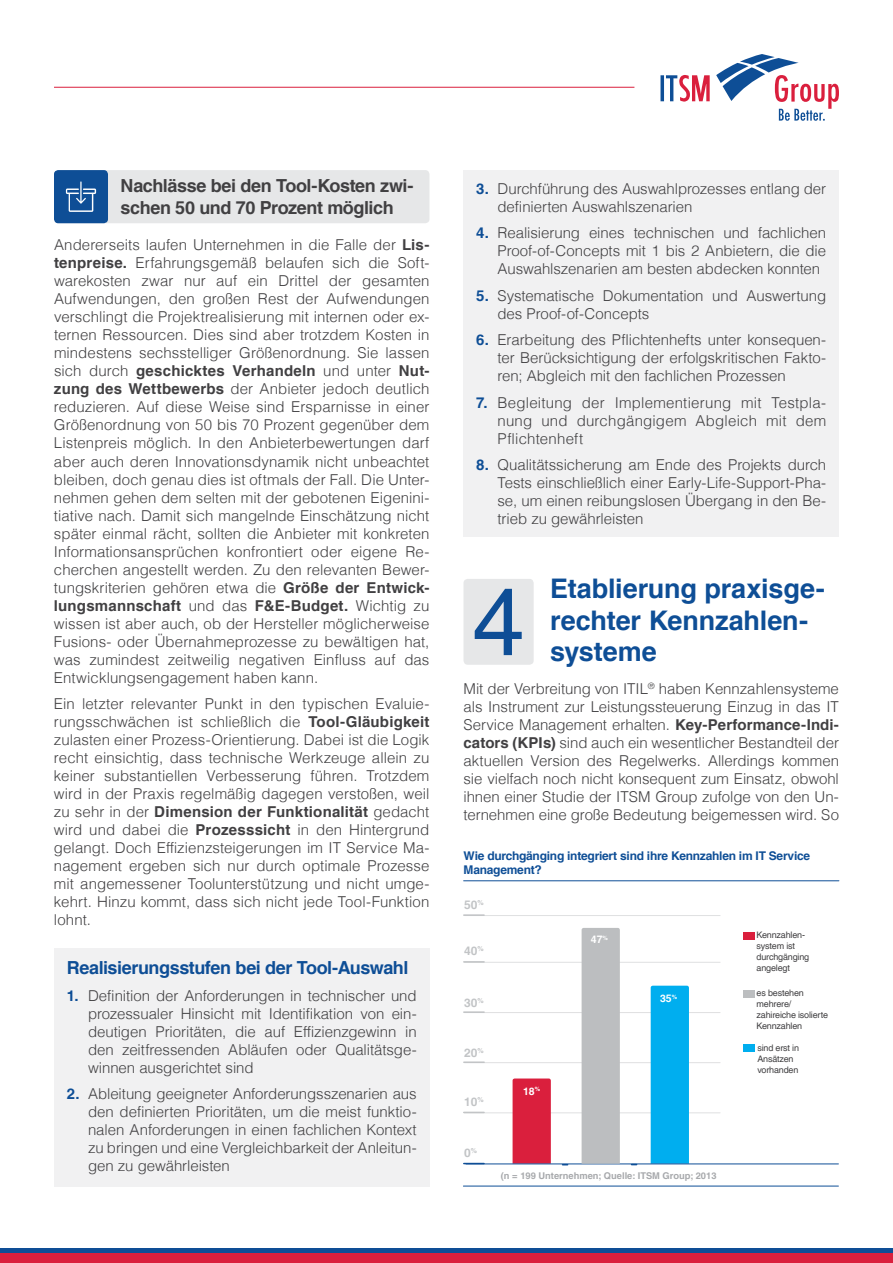
<style>
.page{position:relative;width:893px;height:1263px;background:#fff}
.page>*{position:absolute;margin:0;border:0;box-sizing:border-box;transform-origin:0 0}
.t1{font:94.35px "Helvetica LT Com";color:#0e4e96}
.t2{font:700 27px/31.5px "Helvetica LT Com";letter-spacing:-.005em;color:#0e4e96}
.t3{font:700 18px/22.5px "Helvetica LT Com";letter-spacing:-.025em;color:#414042}
.t4{font:700 18px "Helvetica LT Com";letter-spacing:-.025em;color:#0e4e96}
.t5{font:300 15px/18px "Helvetica LT Com";letter-spacing:-.005em;color:#414042;text-align:justify}
.t6{font:700 12px/14.4px "Helvetica LT Com";letter-spacing:-.02em;color:#0e4e96}
.t7{font:700 12px "Helvetica LT Com";color:#c2c4c6}
.t8{font:700 10.5px "Helvetica LT Com";color:#fff}
.t9{font:700 9.3px "Helvetica LT Com";color:#a7a9ac}
.t10{font:9px/10.8px "Helvetica LT Com";letter-spacing:-.02em;color:#414042}
.s1{font-weight:700;color:#0e4e96}
.s2{font-weight:700}
</style>
<div class="page">
<div style="left:0;top:1248px;width:893px;height:15px;background:#0e4e96"></div>
<div style="left:0;top:1253px;width:893px;height:10px;background:#da1f3d"></div>
<hr style="left:54px;top:87px;width:580px;height:1px;background:#da1f3d">
<svg style="left:660px;top:75px;width:4px;height:26px"></svg>
<svg style="left:666px;top:75px;width:44px;height:27px"></svg>
<svg style="left:716px;top:54px;width:123px;height:67px"></svg>
<div style="left:54px;top:170px;width:375px;height:53px;background:#e6e7e8;border-radius:4px"></div>
<div style="left:54px;top:170px;width:54px;height:53px;background:#0e4e96;border-radius:4px"></div>
<div style="left:463px;top:170px;width:376px;height:367px;background:#f1f1f2"></div>
<div style="left:54px;top:948px;width:375px;height:238px;background:#f1f1f2"></div>
<div style="left:463px;top:579px;width:71px;height:86px;background:#e6e7e8;border-radius:4px"></div>
<svg style="left:66px;top:181px;width:30px;height:31px"></svg>
<hr style="left:464px;top:1012px;width:256px;height:1px;background:#dfe0e1">
<hr style="left:465px;top:1062px;width:255px;height:1px;background:#dfe0e1">
<hr style="left:464px;top:1112px;width:256px;height:1px;background:#dfe0e1">
<hr style="left:464px;top:1011px;width:20px;height:2px;background:#c2c4c6">
<hr style="left:464px;top:1061px;width:20px;height:2px;background:#c2c4c6">
<svg style="left:464px;top:1112px;width:20px;height:1px"></svg>
<hr style="left:464px;top:962px;width:256px;height:1px;background:#dfe0e1">
<hr style="left:464px;top:915px;width:256px;height:1px;background:#dfe0e1">
<hr style="left:464px;top:961px;width:20px;height:2px;background:#c2c4c6">
<hr style="left:464px;top:914px;width:20px;height:2px;background:#c2c4c6">
<div style="left:513px;top:1078px;width:38px;height:85px;background:#da1f3d"></div>
<svg style="left:743px;top:990px;width:11px;height:7px"></svg>
<svg style="left:743px;top:1045px;width:11px;height:7px"></svg>
<svg style="left:743px;top:932px;width:11px;height:7px"></svg>
<div style="left:651px;top:986px;width:38px;height:177px;background:#00aeef"></div>
<hr style="left:466px;top:1163px;width:372px;height:1px;background:#0e4e96">
<hr style="left:463px;top:1186px;width:375px;height:1px;background:#0e4e96">
<hr style="left:464px;top:880px;width:375px;height:1px;background:#0e4e96">
<div style="left:582px;top:928px;width:38px;height:236px;background:#bcbec0"></div>
<p class="t3" style="left:121px;top:174px;width:294px">Nachlässe bei den Tool-Kosten zwi&shy;schen 50 und 70 Prozent möglich</p>
<p class="t5" style="left:497px;top:179px;width:330px;text-indent:-21px"><span class="s1">3.</span> Durchführung des Auswahlprozesses entlang der definierten Auswahlszenarien</p>
<p class="t5" style="left:497px;top:224px;width:330px;text-indent:-21px"><span class="s1">4.</span> Realisierung eines technischen und fachlichen Proof-of-Concepts mit 1 bis 2 Anbietern, die die Auswahlszenarien am besten abdecken konnten</p>
<p class="t5" style="left:497px;top:286px;width:330px;text-indent:-21px"><span class="s1">5.</span> Systematische Dokumentation und Auswertung des Proof-of-Concepts</p>
<p class="t5" style="left:497px;top:331px;width:330px;text-indent:-21px"><span class="s1">6.</span> Erarbeitung des Pflichtenhefts unter konsequen&shy;ter Berücksichtigung der erfolgskritischen Fakto&shy;ren; Abgleich mit den fachlichen Prozessen</p>
<p class="t5" style="left:497px;top:393px;width:330px;text-indent:-21px"><span class="s1">7.</span> Begleitung der Implementierung mit Testpla&shy;nung und durchgängigem Abgleich mit dem Pflichtenheft</p>
<p class="t5" style="left:497px;top:456px;width:330px;text-indent:-21px"><span class="s1">8.</span> Qualitätssicherung am Ende des Projekts durch Tests einschließlich einer Early-Life-Support-Pha&shy;se, um einen reibungslosen Übergang in den Be&shy;trieb zu gewährleisten</p>
<p class="t5" style="left:54px;top:236px;width:377px">Andererseits laufen Unternehmen in die Falle der <span class="s2">Lis&shy;tenpreise.</span> Erfahrungsgemäß belaufen sich die Soft&shy;warekosten zwar nur auf ein Drittel der gesamten Aufwendungen, den großen Rest der Aufwendungen verschlingt die Projektrealisierung mit internen oder ex&shy;ternen Ressourcen. Dies sind aber trotzdem Kosten in mindestens sechsstelliger Größenordnung. Sie lassen sich durch <span class="s2">geschicktes Verhandeln</span> und unter <span class="s2">Nut&shy;zung des Wettbewerbs</span> der Anbieter jedoch deutlich reduzieren. Auf diese Weise sind Ersparnisse in einer Größenordnung von 50 bis 70 Prozent gegenüber dem Listenpreis möglich. In den Anbieterbewertungen darf aber auch deren Innovationsdynamik nicht unbeachtet bleiben, doch genau dies ist oftmals der Fall. Die Unter&shy;nehmen gehen dem selten mit der gebotenen Eigenini&shy;tiative nach. Damit sich mangelnde Einschätzung nicht später einmal rächt, sollten die Anbieter mit konkreten Informationsansprüchen konfrontiert oder eigene Re&shy;cherchen angestellt werden. Zu den relevanten Bewer&shy;tungskriterien gehören etwa die <span class="s2">Größe der Entwick&shy;lungsmannschaft</span> und das <span class="s2">F&amp;E-Budget.</span> Wichtig zu wissen ist aber auch, ob der Hersteller möglicherweise Fusions- oder Übernahmeprozesse zu bewältigen hat, was zumindest zeitweilig negativen Einfluss auf das Entwicklungsengagement haben kann.</p>
<p class="t5" style="left:54px;top:694px;width:377px">Ein letzter relevanter Punkt in den typischen Evaluie&shy;rungsschwächen ist schließlich die <span class="s2">Tool-Gläubigkeit </span>zulasten einer Prozess-Orientierung. Dabei ist die Logik recht einsichtig, dass technische Werkzeuge allein zu keiner substantiellen Verbesserung führen. Trotzdem wird in der Praxis regelmäßig dagegen verstoßen, weil zu sehr in der <span class="s2">Dimension der Funktionalität</span> gedacht wird und dabei die <span class="s2">Prozesssicht</span> in den Hintergrund gelangt. Doch Effizienzsteigerungen im IT Service Ma&shy;nagement ergeben sich nur durch optimale Prozesse mit angemessener Toolunterstützung und nicht umge&shy;kehrt. Hinzu kommt, dass sich nicht jede Tool-Funktion lohnt.</p>
<h2 class="t2" style="left:550px;top:573px;width:276px">Etablierung praxisge&shy;rechter Kennzahlen-</h2>
<h1 class="t1" style="left:472px;top:567px;width:54px">4</h1>
<h2 class="t2" style="left:550px;top:636px;width:108px">systeme</h2>
<p class="t5" style="left:463px;top:680px;width:377px">Mit der Verbreitung von ITIL<sup>®</sup> haben Kennzahlensysteme als Instrument zur Leistungssteuerung Einzug in das IT Service Management erhalten. <span class="s2">Key-Performance-Indi&shy;cators (KPIs)</span> sind auch ein wesentlicher Bestandteil der aktuellen Version des Regelwerks. Allerdings kommen sie vielfach noch nicht konsequent zum Einsatz, obwohl ihnen einer Studie der ITSM Group zufolge von den Un&shy;ternehmen eine große Bedeutung beigemessen wird. So</p>
<p class="t6" style="left:464px;top:848px;width:348px">Wie durchgänging integriert sind ihre Kennzahlen im IT Service<br>Management?</p>
<p class="t7" style="left:464px;top:897px;width:21px">50<sup>%</sup></p>
<p class="t4" style="left:67px;top:957px;width:343px">Realisierungsstufen bei der Tool-Auswahl</p>
<p class="t5" style="left:88px;top:986px;width:330px;text-indent:-21px"><span class="s1">1.</span> Definition der Anforderungen in technischer und prozessualer Hinsicht mit Identifikation von ein&shy;deutigen Prioritäten, die auf Effizienzgewinn in den zeitfressenden Abläufen oder Qualitätsge&shy;winnen ausgerichtet sind</p>
<p class="t5" style="left:88px;top:1084px;width:330px;text-indent:-21px"><span class="s1">2.</span> Ableitung geeigneter Anforderungsszenarien aus den definierten Prioritäten, um die meist funktio&shy;nalen Anforderungen in einen fachlichen Kontext zu bringen und eine Vergleichbarkeit der Anleitun&shy;gen zu gewährleisten</p>
<p class="t7" style="left:464px;top:944px;width:21px">40<sup>%</sup></p>
<p class="t7" style="left:464px;top:995px;width:21px">30<sup>%</sup></p>
<p class="t7" style="left:464px;top:1045px;width:21px">20<sup>%</sup></p>
<p class="t7" style="left:464px;top:1094px;width:21px">10<sup>%</sup></p>
<p class="t7" style="left:464px;top:1146px;width:14px">0<sup>%</sup></p>
<p class="t8" style="left:591px;top:933px;width:19px">47<sup>%</sup></p>
<p class="t8" style="left:523px;top:1084px;width:19px">18<sup>%</sup></p>
<p class="t8" style="left:660px;top:992px;width:19px">35<sup>%</sup></p>
<p class="t9" style="left:501px;top:1170px;width:217px">(n = 199 Unternehmen; Quelle: ITSM Group; 2013</p>
<p class="t10" style="left:757px;top:930px;width:54px">Kennzahlen&shy;system ist durchgänging angelegt</p>
<p class="t10" style="left:757px;top:988px;width:73px">es bestehen mehrere/ zahireiche isolierte<br>Kennzahlen</p>
<p class="t10" style="left:757px;top:1043px;width:43px">sind erst in<br>Ansätzen vorhanden</p>
</div>
